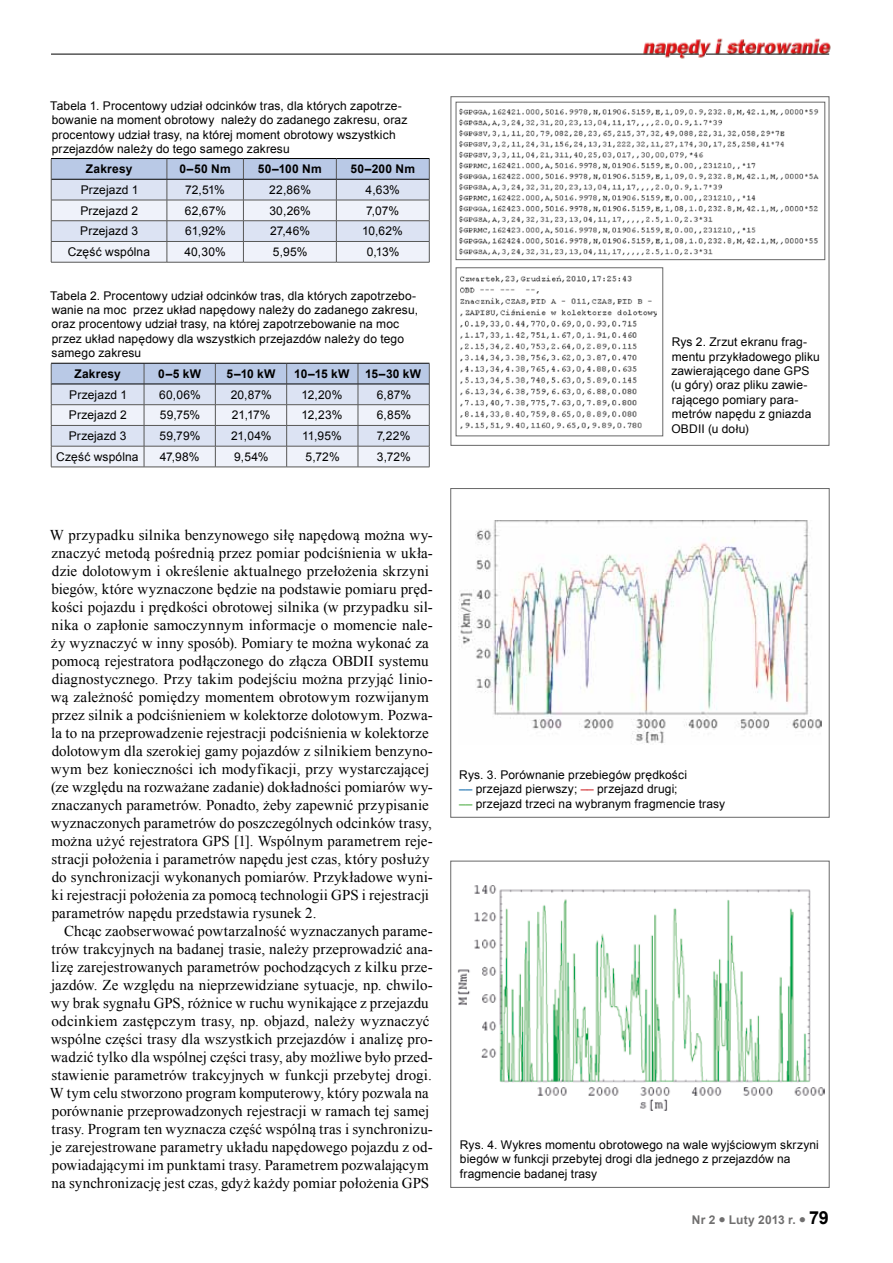
<style>
.page{position:relative;width:893px;height:1263px;background:#fff}
.page>*{position:absolute;margin:0;border:0;box-sizing:border-box;transform-origin:0 0}
.t1{font:15px/18px "Times New Roman";letter-spacing:.01em;color:#000}
.t2{font:12px/14.4px "Arial";letter-spacing:.01em;color:#000}
.t3{font:700 12px "Arial";letter-spacing:.02em;color:#000}
.t4{font:700 12px "Arial";letter-spacing:.015em;color:#706f6f}
.s1{color:#0061a7}
.s2{color:#cd171a}
.s3{color:#3fa535}
.s4{font-size:18px;color:#000}
</style>
<div class="page">
<img style="left:641px;top:38px;width:190px;height:21px">
<hr style="left:51px;top:54px;width:614px;height:1px;background:#000">
<svg style="left:670px;top:54px;width:29px;height:1px"></svg>
<hr style="left:706px;top:54px;width:123px;height:1px;background:#000">
<img style="left:458px;top:520px;width:364px;height:224px">
<hr style="left:51px;top:262px;width:116px;height:1px;background:#575756">
<hr style="left:167px;top:262px;width:76px;height:1px;background:#575756">
<hr style="left:243px;top:262px;width:93px;height:1px;background:#575756">
<hr style="left:336px;top:262px;width:93px;height:1px;background:#575756">
<hr style="left:51px;top:158px;width:116px;height:1px;background:#000">
<hr style="left:167px;top:158px;width:76px;height:1px;background:#000">
<hr style="left:243px;top:158px;width:93px;height:1px;background:#000">
<hr style="left:336px;top:158px;width:93px;height:1px;background:#000">
<svg style="left:51px;top:159px;width:379px;height:103px"></svg>
<img style="left:461px;top:275px;width:195px;height:155px">
<div style="left:456px;top:268px;width:207px;height:168px;border:1px solid #686868"></div>
<img style="left:460px;top:108px;width:359px;height:148px">
<div style="left:456px;top:102px;width:369px;height:158px;border:1px solid #686868"></div>
<hr style="left:51px;top:467px;width:93px;height:1px;background:#575756">
<hr style="left:144px;top:467px;width:71px;height:1px;background:#575756">
<hr style="left:215px;top:467px;width:72px;height:1px;background:#575756">
<hr style="left:287px;top:467px;width:71px;height:1px;background:#575756">
<hr style="left:358px;top:467px;width:71px;height:1px;background:#575756">
<svg style="left:51px;top:363px;width:379px;height:104px"></svg>
<img style="left:457px;top:885px;width:367px;height:226px">
<p class="t2" style="left:50px;top:98px;width:359px">Tabela 1. Procentowy udział odcinków tras, dla których zapotrze&shy;bowanie na moment obrotowy należy do zadanego zakresu, oraz procentowy udział trasy, na której moment obrotowy wszystkich przejazdów należy do tego samego zakresu</p>
<p class="t3" style="left:86px;top:161px;width:48px">Zakresy</p>
<p class="t3" style="left:179px;top:161px;width:53px">0–50 Nm</p>
<p class="t3" style="left:258px;top:161px;width:66px">50–100 Nm</p>
<p class="t3" style="left:350px;top:161px;width:66px">50–200 Nm</p>
<p class="t2" style="left:81px;top:183px;width:59px">Przejazd 1</p>
<p class="t2" style="left:185px;top:183px;width:41px">72,51%</p>
<p class="t2" style="left:269px;top:183px;width:43px">22,86%</p>
<p class="t2" style="left:366px;top:183px;width:36px">4,63%</p>
<p class="t2" style="left:80px;top:203px;width:59px">Przejazd 2</p>
<p class="t2" style="left:185px;top:203px;width:43px">62,67%</p>
<p class="t2" style="left:269px;top:203px;width:43px">30,26%</p>
<p class="t2" style="left:366px;top:203px;width:35px">7,07%</p>
<p class="t2" style="left:80px;top:224px;width:59px">Przejazd 3</p>
<p class="t2" style="left:185px;top:224px;width:42px">61,92%</p>
<p class="t2" style="left:270px;top:224px;width:42px">27,46%</p>
<p class="t2" style="left:362px;top:224px;width:42px">10,62%</p>
<p class="t2" style="left:68px;top:245px;width:84px">Część wspólna</p>
<p class="t2" style="left:184px;top:245px;width:43px">40,30%</p>
<p class="t2" style="left:273px;top:245px;width:36px">5,95%</p>
<p class="t2" style="left:367px;top:245px;width:34px">0,13%</p>
<p class="t2" style="left:50px;top:288px;width:369px">Tabela 2. Procentowy udział odcinków tras, dla których zapotrzebo&shy;wanie na moc przez układ napędowy należy do zadanego zakresu, oraz procentowy udział trasy, na której zapotrzebowanie na moc przez układ napędowy dla wszystkich przejazdów należy do tego samego zakresu</p>
<p class="t3" style="left:74px;top:366px;width:48px">Zakresy</p>
<p class="t3" style="left:158px;top:366px;width:44px">0–5 kW</p>
<p class="t3" style="left:227px;top:366px;width:50px">5–10 kW</p>
<p class="t3" style="left:294px;top:366px;width:57px">10–15 kW</p>
<p class="t3" style="left:365px;top:366px;width:58px">15–30 kW</p>
<p class="t2" style="left:69px;top:387px;width:59px">Przejazd 1</p>
<p class="t2" style="left:159px;top:387px;width:43px">60,06%</p>
<p class="t2" style="left:231px;top:387px;width:43px">20,87%</p>
<p class="t2" style="left:301px;top:387px;width:43px">12,20%</p>
<p class="t2" style="left:377px;top:387px;width:36px">6,87%</p>
<p class="t2" style="left:69px;top:408px;width:59px">Przejazd 2</p>
<p class="t2" style="left:160px;top:408px;width:42px">59,75%</p>
<p class="t2" style="left:232px;top:408px;width:40px">21,17%</p>
<p class="t2" style="left:301px;top:408px;width:42px">12,23%</p>
<p class="t2" style="left:377px;top:408px;width:36px">6,85%</p>
<p class="t2" style="left:69px;top:429px;width:59px">Przejazd 3</p>
<p class="t2" style="left:160px;top:429px;width:42px">59,79%</p>
<p class="t2" style="left:231px;top:429px;width:42px">21,04%</p>
<p class="t2" style="left:302px;top:429px;width:41px">11,95%</p>
<p class="t2" style="left:377px;top:429px;width:35px">7,22%</p>
<p class="t2" style="left:56px;top:450px;width:84px">Część wspólna</p>
<p class="t2" style="left:160px;top:450px;width:41px">47,98%</p>
<p class="t2" style="left:234px;top:450px;width:36px">9,54%</p>
<p class="t2" style="left:306px;top:450px;width:36px">5,72%</p>
<p class="t2" style="left:377px;top:450px;width:36px">3,72%</p>
<p class="t1" style="left:50px;top:526px;width:384px">W przypadku silnika benzynowego siłę napędową można wy&shy;znaczyć metodą pośrednią przez pomiar podciśnienia w ukła&shy;dzie dolotowym i określenie aktualnego przełożenia skrzyni biegów, które wyznaczone będzie na podstawie pomiaru pręd&shy;kości pojazdu i prędkości obrotowej silnika (w przypadku sil&shy;nika o zapłonie samoczynnym informacje o momencie nale&shy;ży wyznaczyć w inny sposób). Pomiary te można wykonać za pomocą rejestratora podłączonego do złącza OBDII systemu diagnostycznego. Przy takim podejściu można przyjąć linio&shy;wą zależność pomiędzy momentem obrotowym rozwijanym przez silnik a podciśnieniem w kolektorze dolotowym. Pozwa&shy;la to na przeprowadzenie rejestracji podciśnienia w kolektorze dolotowym dla szerokiej gamy pojazdów z silnikiem benzyno&shy;wym bez konieczności ich modyfikacji, przy wystarczającej (ze względu na rozważane zadanie) dokładności pomiarów wy&shy;znaczanych parametrów. Ponadto, żeby zapewnić przypisanie wyznaczonych parametrów do poszczególnych odcinków trasy, można użyć rejestratora GPS [1]. Wspólnym parametrem reje&shy;stracji położenia i parametrów napędu jest czas, który posłuży do synchronizacji wykonanych pomiarów. Przykładowe wyni&shy;ki rejestracji położenia za pomocą technologii GPS i rejestracji parametrów napędu przedstawia rysunek 2.</p>
<p class="t1" style="left:50px;top:922px;width:384px;text-indent:14px">Chcąc zaobserwować powtarzalność wyznaczanych parame&shy;trów trakcyjnych na badanej trasie, należy przeprowadzić ana&shy;lizę zarejestrowanych parametrów pochodzących z kilku prze&shy;jazdów. Ze względu na nieprzewidziane sytuacje, np. chwilo&shy;wy brak sygnału GPS, różnice w ruchu wynikające z przejazdu odcinkiem zastępczym trasy, np. objazd, należy wyznaczyć wspólne części trasy dla wszystkich przejazdów i analizę pro&shy;wadzić tylko dla wspólnej części trasy, aby możliwe było przed&shy;stawienie parametrów trakcyjnych w funkcji przebytej drogi.<br>W tym celu stworzono program komputerowy, który pozwala na porównanie przeprowadzonych rejestracji w ramach tej samej trasy. Program ten wyznacza część wspólną tras i synchronizu&shy;je zarejestrowane parametry układu napędowego pojazdu z od&shy;powiadającymi im punktami trasy. Parametrem pozwalającym na synchronizację jest czas, gdyż każdy pomiar położenia GPS</p>
<p class="t2" style="left:671px;top:335px;width:150px">Rys 2. Zrzut ekranu frag&shy;mentu przykładowego pliku zawierającego dane GPS (u góry) oraz pliku zawie&shy;rającego pomiary para&shy;metrów napędu z gniazda<br>OBDII (u dołu)</p>
<p class="t2" style="left:459px;top:768px;width:267px">Rys. 3. Porównanie przebiegów prędkości<br><span class="s1">––</span> przejazd pierwszy; <span class="s2">––</span> przejazd drugi;<br><span class="s3">––</span> przejazd trzeci na wybranym fragmencie trasy</p>
<p class="t2" style="left:460px;top:1137px;width:361px">Rys. 4. Wykres momentu obrotowego na wale wyjściowym skrzyni biegów w funkcji przebytej drogi dla jednego z przejazdów na fragmencie badanej trasy</p>
<p class="t4" style="left:692px;top:1212px;width:139px">Nr 2 ● Luty 2013 r. ● <span class="s4">79</span></p>
</div>
